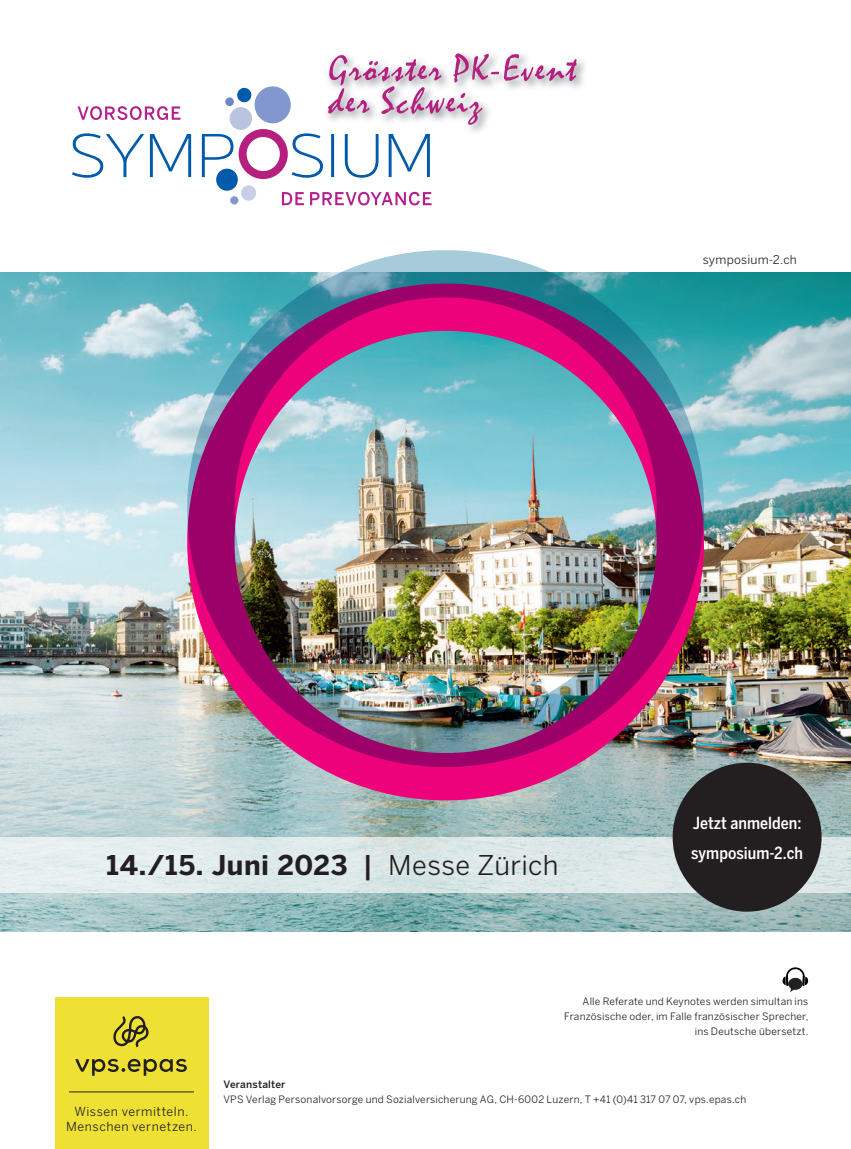
<style>
.page{position:relative;width:851px;height:1149px;background:#fff}
.page>*{position:absolute;margin:0;border:0;box-sizing:border-box;transform-origin:0 0}
.GS_Medium_7_9{font:700 27px "Benton Sans";letter-spacing:.02em;color:#231f20}
.ConMed_11_14{font:500 16.5px "Benton Sans Cond";color:#fff}
.SansBReg_6_75_10{font:12.45px "Benton Sans";letter-spacing:.04em;color:#231f20}
.t1{font:12px "Benton Sans";letter-spacing:.015em;color:#231f20}
.SansBReg_6_75_10-2{font:10.2px/15px "Benton Sans";letter-spacing:.02em;color:#231f20;text-align:right}
.s1{font-weight:500}
.s2{font-weight:400}
</style>
<div class="page">
<img style="left:0;top:272px;width:850px;height:659px">
<img style="left:155px;top:272px;width:581px;height:553px">
<img style="left:162px;top:250px;width:556px;height:531px">
<svg style="left:0;top:836px;width:850px;height:56px;background:#dde8e8"></svg>
<div style="left:55px;top:997px;width:153px;height:151px;background:#eee133"></div>
<hr style="left:69px;top:1091px;width:125px;height:1px;background:#231f20">
<div style="left:672px;top:762px;width:149px;height:149px;background:#231f20;border-radius:50%"></div>
<svg style="left:75px;top:1058px;width:112px;height:17px"></svg>
<svg style="left:113px;top:1016px;width:36px;height:32px"></svg>
<svg style="left:72px;top:133px;width:72px;height:45px"></svg>
<svg style="left:150px;top:134px;width:41px;height:43px"></svg>
<svg style="left:78px;top:106px;width:102px;height:14px"></svg>
<img style="left:576px;top:59px;width:9px;height:29px">
<svg style="left:202px;top:53px;width:374px;height:152px"></svg>
<svg style="left:782px;top:967px;width:26px;height:23px"></svg>
<p class="t1" style="left:702px;top:252px;width:96px">symposium-2.ch</p>
<p class="GS_Medium_7_9" style="left:106px;top:849px;width:453px">14./15. Juni 2023 <span class="s1">|</span> <span class="s2">Messe Zürich</span></p>
<p class="ConMed_11_14" style="left:692px;top:813px;width:110px">Jetzt anmelden:</p>
<p class="ConMed_11_14" style="left:691px;top:842px;width:113px">symposium-2.ch</p>
<p class="SansBReg_6_75_10-2" style="left:564px;top:992px;width:246px">Alle Referate und Keynotes werden simultan ins<br>Französische oder, im Falle französischer Sprecher, ins Deutsche übersetzt.</p>
<p class="SansBReg_6_75_10" style="left:74px;top:1103px;width:115px">Wissen vermitteln.</p>
<p class="SansBReg_6_75_10" style="left:66px;top:1118px;width:132px">Menschen vernetzen.</p>
<p class="SansBReg_6_75_10-2" style="left:223px;top:1076px;width:524px;text-align:left"><span class="s1">Veranstalter<br></span>VPS Verlag Personalvorsorge und Sozialversicherung AG, CH-6002 Luzern, T +41 (0)41 317 07 07, vps.epas.ch</p>
</div>
